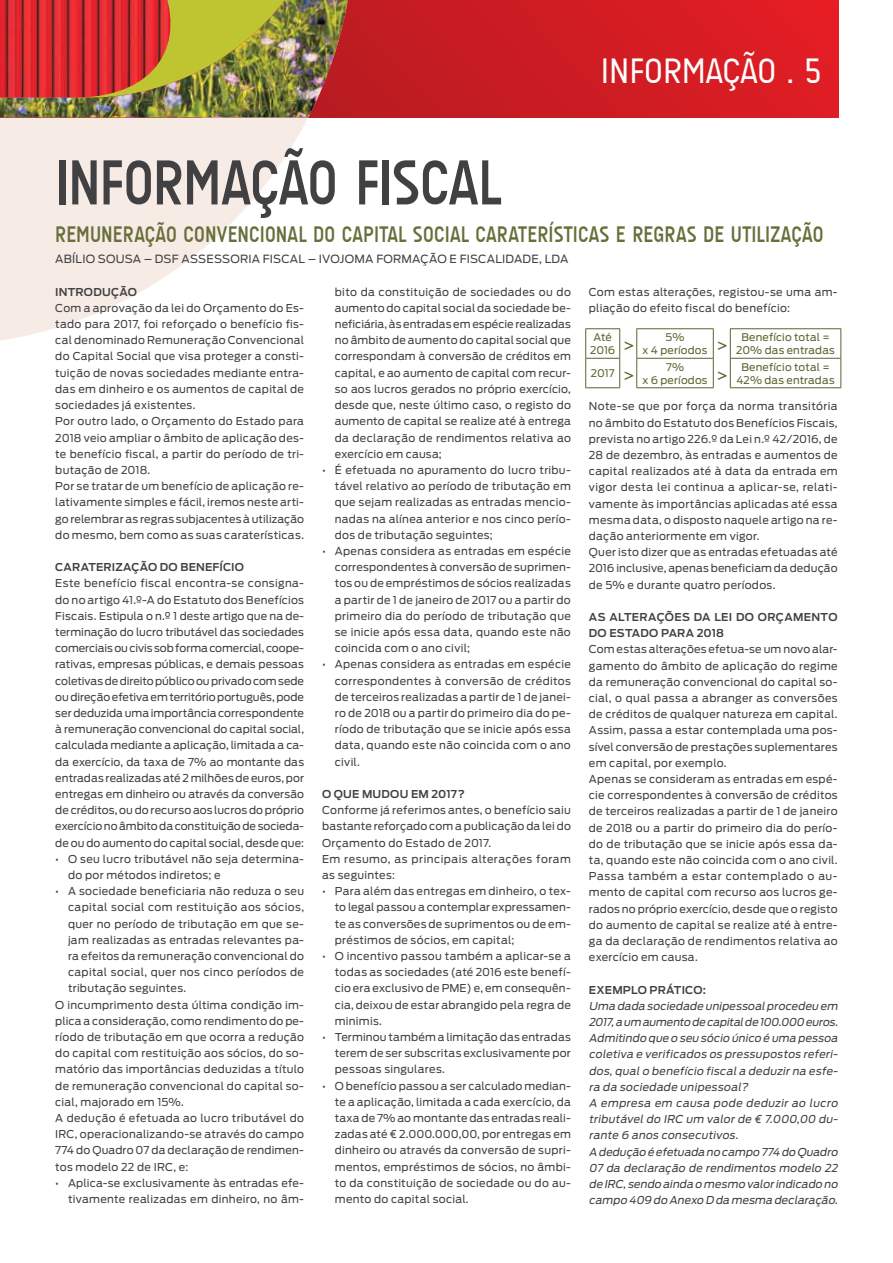
<style>
.page{position:relative;width:893px;height:1263px;background:#fff}
.page>*{position:absolute;margin:0;border:0;box-sizing:border-box;transform-origin:0 0}
.t1{font:700 64.5px "A Udimat";color:#414042;scale:.9 1}
.t2{font:36px "A Udimat";color:#fff}
.t3{font:700 22.95px "A Udimat";letter-spacing:.015em;color:#676f3a;scale:.9 1}
.t4{font:11.25px "Ford Antenna";letter-spacing:.015em;color:#414042}
.t5{font:10.8px/16.2px "Ford Antenna";letter-spacing:.025em;color:#414042;text-align:justify}
.t6{font:italic 10.8px/16.2px "Ford Antenna";color:#414042}
.t7{font:600 10.8px/16.2px "Ford Antenna";letter-spacing:.02em;color:#414042}
.t8{font:10.5px/12.6px "Ford Antenna";letter-spacing:.015em;color:#5a652f}
.s1{font-family:"Scala Sans Pro";font-weight:700;font-size:18px}
</style>
<div class="page">
<svg style="left:351px;top:0;width:488px;height:117px;background:#cf1c22"></svg>
<svg style="left:0;top:117px;width:351px;height:224px;fill:#f7ebe5"></svg>
<img style="left:0;top:0;width:348px;height:117px">
<hr style="left:585px;top:328px;width:35px;height:1px;background:#5a652f">
<hr style="left:636px;top:328px;width:78px;height:1px;background:#5a652f">
<hr style="left:730px;top:328px;width:111px;height:1px;background:#5a652f">
<svg style="left:585px;top:329px;width:256px;height:59px"></svg>
<hr style="left:730px;top:387px;width:111px;height:1px;background:#5a652f">
<h2 class="t2" style="left:601px;top:50px;width:222px">INFORMAÇÃO . 5</h2>
<h1 class="t1" style="left:55px;top:146px;width:496px">INFORMAÇÃO FISCAL</h1>
<h3 class="t3" style="left:55px;top:222px;width:855px">REMUNERAÇÃO CONVENCIONAL DO CAPITAL SOCIAL CARATERÍSTICAS E REGRAS DE UTILIZAÇÃO</h3>
<p class="t4" style="left:55px;top:250px;width:515px">ABÍLIO SOUSA – DSF ASSESSORIA FISCAL – IVOJOMA FORMAÇÃO E FISCALIDADE, LDA</p>
<p class="t5" style="left:335px;top:282px;width:238px">bito da constituição de sociedades ou do aumento do capital social da sociedade be&shy;neficiária, às entradas em espécie realizadas no âmbito de aumento do capital social que correspondam à conversão de créditos em capital, e ao aumento de capital com recur&shy;so aos lucros gerados no próprio exercício, desde que, neste último caso, o registo do aumento de capital se realize até à entrega da declaração de rendimentos relativa ao exercício em causa;</p>
<p class="t5" style="left:335px;top:461px;width:238px;text-indent:-13px">• É efetuada no apuramento do lucro tribu&shy;tável relativo ao período de tributação em que sejam realizadas as entradas mencio&shy;nadas na alínea anterior e nos cinco perío&shy;dos de tributação seguintes;</p>
<p class="t5" style="left:335px;top:542px;width:238px;text-indent:-13px">• Apenas considera as entradas em espécie correspondentes à conversão de suprimen&shy;tos ou de empréstimos de sócios realizadas a partir de 1 de janeiro de 2017 ou a partir do primeiro dia do período de tributação que se inicie após essa data, quando este não coincida com o ano civil;</p>
<p class="t5" style="left:335px;top:655px;width:238px;text-indent:-13px">• Apenas considera as entradas em espécie correspondentes à conversão de créditos de terceiros realizadas a partir de 1 de janei&shy;ro de 2018 ou a partir do primeiro dia do pe&shy;ríodo de tributação que se inicie após essa data, quando este não coincida com o ano civil.</p>
<p class="t7" style="left:322px;top:785px;width:144px">O QUE MUDOU EM 2017?</p>
<p class="t5" style="left:322px;top:801px;width:250px;text-align:left">Conforme já referimos antes, o benefício saiu bastante reforçado com a publicação da lei do Orçamento do Estado de 2017.<br>Em resumo, as principais alterações foram as seguintes:</p>
<p class="t5" style="left:335px;top:882px;width:238px;text-indent:-13px">• Para além das entregas em dinheiro, o tex&shy;to legal passou a contemplar expressamen&shy;te as conversões de suprimentos ou de em&shy;préstimos de sócios, em capital;</p>
<p class="t5" style="left:335px;top:947px;width:238px;text-indent:-13px">• O incentivo passou também a aplicar-se a todas as sociedades (até 2016 este benefí&shy;cio era exclusivo de PME) e, em consequên&shy;cia, deixou de estar abrangido pela regra de minimis.</p>
<p class="t5" style="left:335px;top:1028px;width:238px;text-indent:-13px">• Terminou também a limitação das entradas terem de ser subscritas exclusivamente por pessoas singulares.</p>
<p class="t5" style="left:335px;top:1076px;width:238px;text-indent:-13px">• O benefício passou a ser calculado median&shy;te a aplicação, limitada a cada exercício, da taxa de 7% ao montante das entradas reali&shy;zadas até € 2.000.000,00, por entregas em dinheiro ou através da conversão de supri&shy;mentos, empréstimos de sócios, no âmbi&shy;to da constituição de sociedade ou do au&shy;mento do capital social.</p>
<p class="t7" style="left:55px;top:282px;width:83px">INTRODUÇÃO</p>
<p class="t5" style="left:55px;top:299px;width:250px;text-align:left">Com a aprovação da lei do Orçamento do Es&shy;tado para 2017, foi reforçado o benefício fis&shy;cal denominado Remuneração Convencional do Capital Social que visa proteger a consti&shy;tuição de novas sociedades mediante entra&shy;das em dinheiro e os aumentos de capital de sociedades já existentes.<br>Por outro lado, o Orçamento do Estado para 2018 veio ampliar o âmbito de aplicação des&shy;te benefício fiscal, a partir do período de tri&shy;butação de 2018.<br>Por se tratar de um benefício de aplicação re&shy;lativamente simples e fácil, iremos neste arti&shy;go relembrar as regras subjacentes à utilização do mesmo, bem como as suas caraterísticas.</p>
<p class="t7" style="left:55px;top:558px;width:190px">CARATERIZAÇÃO DO BENEFÍCIO</p>
<p class="t5" style="left:55px;top:574px;width:250px">Este benefício fiscal encontra-se consigna&shy;do no artigo 41.º-A do Estatuto dos Benefícios Fiscais. Estipula o n.º 1 deste artigo que na de&shy;terminação do lucro tributável das sociedades comerciais ou civis sob forma comercial, coope&shy;rativas, empresas públicas, e demais pessoas coletivas de direito público ou privado com sede ou direção efetiva em território português, pode ser deduzida uma importância correspondente à remuneração convencional do capital social, calculada mediante a aplicação, limitada a ca&shy;da exercício, da taxa de 7% ao montante das entradas realizadas até 2 milhões de euros, por entregas em dinheiro ou através da conversão de créditos, ou do recurso aos lucros do próprio exercício no âmbito da constituição de socieda&shy;de ou do aumento do capital social, desde que:</p>
<p class="t5" style="left:68px;top:849px;width:238px;text-indent:-13px">• O seu lucro tributável não seja determina&shy;do por métodos indiretos; e</p>
<p class="t5" style="left:55px;top:882px;width:250px">• A sociedade beneficiaria não reduza o seu</p>
<p class="t5" style="left:68px;top:898px;width:238px">capital social com restituição aos sócios,</p>
<p class="t5" style="left:68px;top:914px;width:238px">quer no período de tributação em que se-</p>
<p class="t5" style="left:68px;top:930px;width:238px">jam realizadas as entradas relevantes pa-</p>
<p class="t5" style="left:68px;top:947px;width:238px">ra efeitos da remuneração convencional do</p>
<p class="t5" style="left:68px;top:963px;width:238px">capital social, quer nos cinco períodos de</p>
<p class="t5" style="left:68px;top:979px;width:120px">tributação seguintes.</p>
<p class="t5" style="left:55px;top:995px;width:250px">O incumprimento desta última condição im-</p>
<p class="t5" style="left:55px;top:1011px;width:250px">plica a consideração, como rendimento do pe-</p>
<p class="t5" style="left:55px;top:1028px;width:250px">ríodo de tributação em que ocorra a redução</p>
<p class="t5" style="left:55px;top:1044px;width:250px">do capital com restituição aos sócios, do so-</p>
<p class="t5" style="left:55px;top:1060px;width:250px">matório das importâncias deduzidas a título</p>
<p class="t5" style="left:55px;top:1076px;width:250px">de remuneração convencional do capital so-</p>
<p class="t5" style="left:55px;top:1092px;width:130px">cial, majorado em 15%.</p>
<p class="t5" style="left:55px;top:1109px;width:250px">A dedução é efetuada ao lucro tributável do</p>
<p class="t5" style="left:55px;top:1125px;width:250px">IRC, operacionalizando-se através do campo</p>
<p class="t5" style="left:55px;top:1141px;width:250px">774 do Quadro 07 da declaração de rendimen-</p>
<p class="t5" style="left:55px;top:1157px;width:135px">tos modelo 22 de IRC, e:</p>
<p class="t5" style="left:55px;top:1173px;width:250px;text-align:right">• Aplica-se exclusivamente às entradas efe&shy;tivamente realizadas em dinheiro, no âm-</p>
<p class="t5" style="left:589px;top:282px;width:250px">Com estas alterações, registou-se uma am&shy;pliação do efeito fiscal do benefício:</p>
<p class="t8" style="left:590px;top:330px;width:45px;text-indent:3px">Até<br>2016 <sup>&gt;</sup></p>
<p class="t8" style="left:643px;top:330px;width:86px;text-indent:23px">5%<br>x 4 períodos <sup>&gt;</sup></p>
<p class="t8" style="left:736px;top:330px;width:100px;text-align:center">Benefício total =<br>20% das entradas</p>
<p class="t8" style="left:591px;top:366px;width:44px">2017 <span class="s1">&gt;</span></p>
<p class="t8" style="left:642px;top:360px;width:86px;text-indent:24px">7%<br>x 6 períodos <sup>&gt;</sup></p>
<p class="t8" style="left:736px;top:360px;width:100px;text-align:center">Benefício total =<br>42% das entradas</p>
<p class="t5" style="left:589px;top:397px;width:250px;text-align:left">Note-se que por força da norma transitória no âmbito do Estatuto dos Benefícios Fiscais, prevista no artigo 226.º da Lei n.º 42/2016, de 28 de dezembro, às entradas e aumentos de capital realizados até à data da entrada em vigor desta lei continua a aplicar-se, relati&shy;vamente às importâncias aplicadas até essa mesma data, o disposto naquele artigo na re&shy;dação anteriormente em vigor.<br>Quer isto dizer que as entradas efetuadas até 2016 inclusive, apenas beneficiam da dedução de 5% e durante quatro períodos.</p>
<p class="t7" style="left:589px;top:608px;width:250px">AS ALTERAÇÕES DA LEI DO ORÇAMENTO<br>DO ESTADO PARA 2018</p>
<p class="t5" style="left:589px;top:640px;width:250px;text-align:left">Com estas alterações efetua-se um novo alar&shy;gamento do âmbito de aplicação do regime da remuneração convencional do capital so&shy;cial, o qual passa a abranger as conversões de créditos de qualquer natureza em capital.<br>Assim, passa a estar contemplada uma pos&shy;sível conversão de prestações suplementares em capital, por exemplo.<br>Apenas se consideram as entradas em espé&shy;cie correspondentes à conversão de créditos de terceiros realizadas a partir de 1 de janeiro de 2018 ou a partir do primeiro dia do perío&shy;do de tributação que se inicie após essa da&shy;ta, quando este não coincida com o ano civil.<br>Passa também a estar contemplado o au&shy;mento de capital com recurso aos lucros ge&shy;rados no próprio exercício, desde que o registo do aumento de capital se realize até à entre&shy;ga da declaração de rendimentos relativa ao exercício em causa.</p>
<p class="t7" style="left:589px;top:980px;width:119px">EXEMPLO PRÁTICO:</p>
<p class="t6" style="left:589px;top:996px;width:253px">Uma dada sociedade unipessoalprocedeu em 2017,a um aumento de capitalde 100.000 euros.<br>Admitindo que o seu sócio único é uma pessoa coletiva e verificados os pressupostos referi&shy;dos,qualo benefício fiscala deduzirna esfe&shy;ra da sociedade unipessoal?<br>A empresa em causa pode deduzir ao lucro tributáveldo IRC um valorde € 7.000,00 du&shy;rante 6 anos consecutivos.<br>A dedução é efetuada no campo 774 do Quadro 07 da declaração de rendimentos modelo 22 de IRC,sendo ainda o mesmo valorindicado no campo 409 do Anexo D da mesma declaração.</p>
</div>
